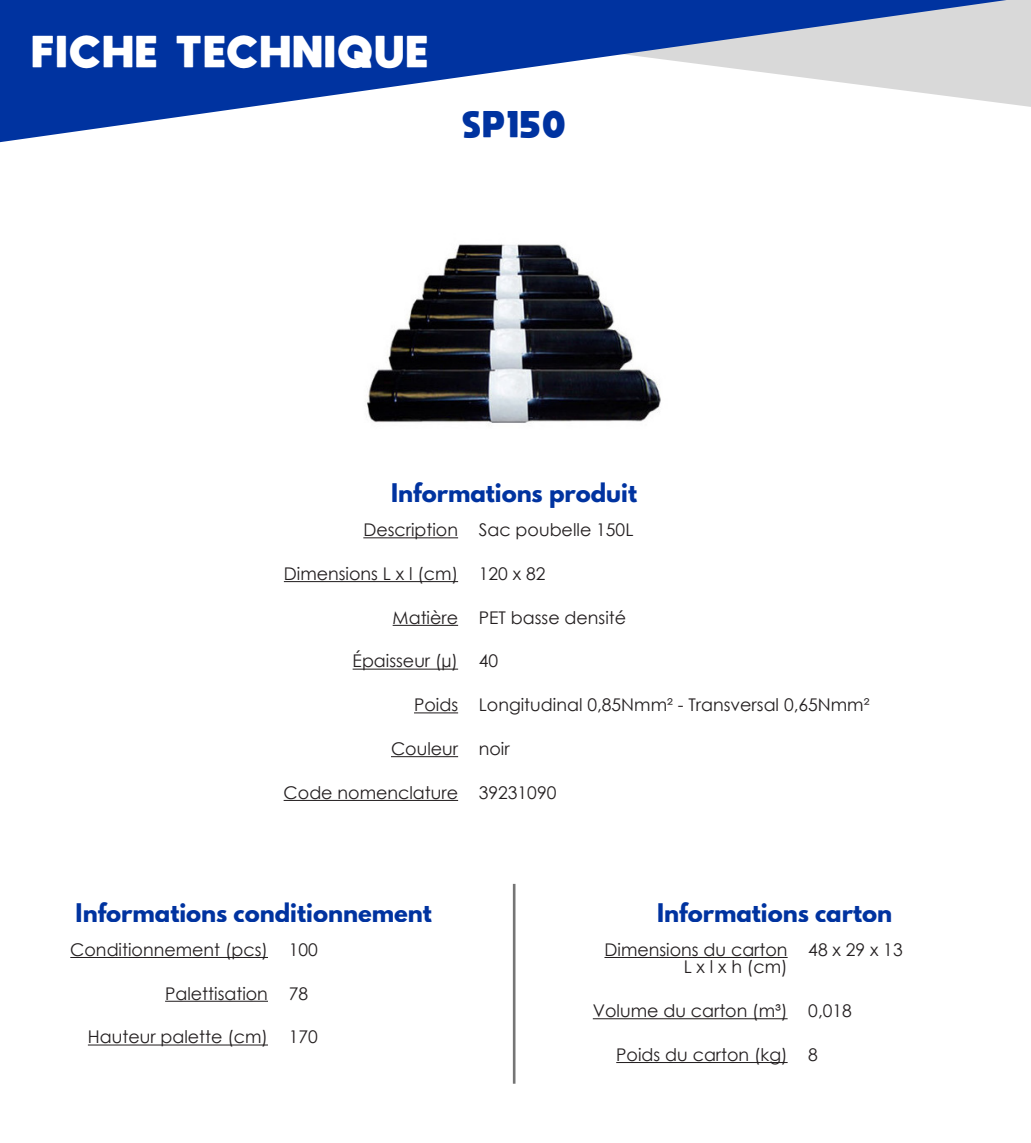
<style>
.page{position:relative;width:1031px;height:1143px;background:#fff}
.page>*{position:absolute;margin:0;border:0;box-sizing:border-box;transform-origin:0 0}
.t1{font:800 31.5px "moon get";letter-spacing:.1em;color:#fff}
.t2{font:800 26.25px "moon get";letter-spacing:.1em;color:#0033a0}
.t3{font:700 22.75px "League Spartan";color:#0033a0}
.t4{font:17.5px/17.5px "Century Gothic";color:#231f20;text-align:right}
</style>
<div class="page">
<svg style="left:0;top:0;width:1031px;height:143px"></svg>
<hr style="left:363px;top:537px;width:95px;height:1px;background:#231f20">
<hr style="left:284px;top:581px;width:174px;height:1px;background:#231f20">
<hr style="left:393px;top:625px;width:65px;height:1px;background:#231f20">
<hr style="left:353px;top:668px;width:105px;height:1px;background:#231f20">
<hr style="left:414px;top:712px;width:44px;height:1px;background:#231f20">
<hr style="left:391px;top:756px;width:67px;height:1px;background:#231f20">
<hr style="left:284px;top:800px;width:174px;height:1px;background:#231f20">
<hr style="left:604px;top:957px;width:184px;height:1px;background:#231f20">
<hr style="left:593px;top:1018px;width:195px;height:1px;background:#231f20">
<hr style="left:616px;top:1062px;width:172px;height:1px;background:#231f20">
<hr style="left:70px;top:957px;width:198px;height:1px;background:#231f20">
<hr style="left:165px;top:1000px;width:103px;height:1px;background:#231f20">
<hr style="left:88px;top:1044px;width:180px;height:1px;background:#231f20">
<hr style="left:513px;top:884px;width:2px;height:199px;background:#757575">
<img style="left:367px;top:244px;width:294px;height:180px">
<h1 class="t1" style="left:33px;top:32px;width:397px">FICHE TECHNIQUE</h1>
<h2 class="t2" style="left:463px;top:107px;width:104px">SP150</h2>
<h3 class="t3" style="left:391px;top:475px;width:247px">Informations produit</h3>
<p class="t4" style="left:363px;top:520px;width:96px">Description</p>
<p class="t4" style="left:284px;top:564px;width:176px">Dimensions L x l (cm)</p>
<p class="t4" style="left:393px;top:608px;width:67px">Matière</p>
<p class="t4" style="left:353px;top:652px;width:107px">Épaisseur (µ)</p>
<p class="t4" style="left:414px;top:695px;width:46px">Poids</p>
<p class="t4" style="left:391px;top:739px;width:69px">Couleur</p>
<p class="t4" style="left:284px;top:783px;width:176px">Code nomenclature</p>
<p class="t4" style="left:479px;top:520px;width:156px">Sac poubelle 150L</p>
<p class="t4" style="left:479px;top:564px;width:68px">120 x 82</p>
<p class="t4" style="left:479px;top:608px;width:149px">PET basse densité</p>
<p class="t4" style="left:479px;top:652px;width:21px">40</p>
<p class="t4" style="left:479px;top:695px;width:392px">Longitudinal 0,85Nmm² - Transversal 0,65Nmm²</p>
<p class="t4" style="left:479px;top:739px;width:32px">noir</p>
<p class="t4" style="left:479px;top:783px;width:79px">39231090</p>
<h3 class="t3" style="left:76px;top:895px;width:358px">Informations conditionnement</h3>
<h3 class="t3" style="left:657px;top:895px;width:236px">Informations carton</h3>
<p class="t4" style="left:70px;top:940px;width:199px">Conditionnement (pcs)</p>
<p class="t4" style="left:165px;top:984px;width:104px">Palettisation</p>
<p class="t4" style="left:88px;top:1027px;width:182px">Hauteur palette (cm)</p>
<p class="t4" style="left:289px;top:940px;width:31px">100</p>
<p class="t4" style="left:289px;top:1027px;width:31px">170</p>
<p class="t4" style="left:604px;top:940px;width:185px">Dimensions du carton<br>L x l x h (cm)</p>
<p class="t4" style="left:593px;top:1001px;width:196px">Volume du carton (m³)</p>
<p class="t4" style="left:616px;top:1045px;width:173px">Poids du carton (kg)</p>
<p class="t4" style="left:808px;top:940px;width:96px">48 x 29 x 13</p>
<p class="t4" style="left:808px;top:1001px;width:45px">0,018</p>
<p class="t4" style="left:808px;top:1045px;width:11px">8</p>
</div>
